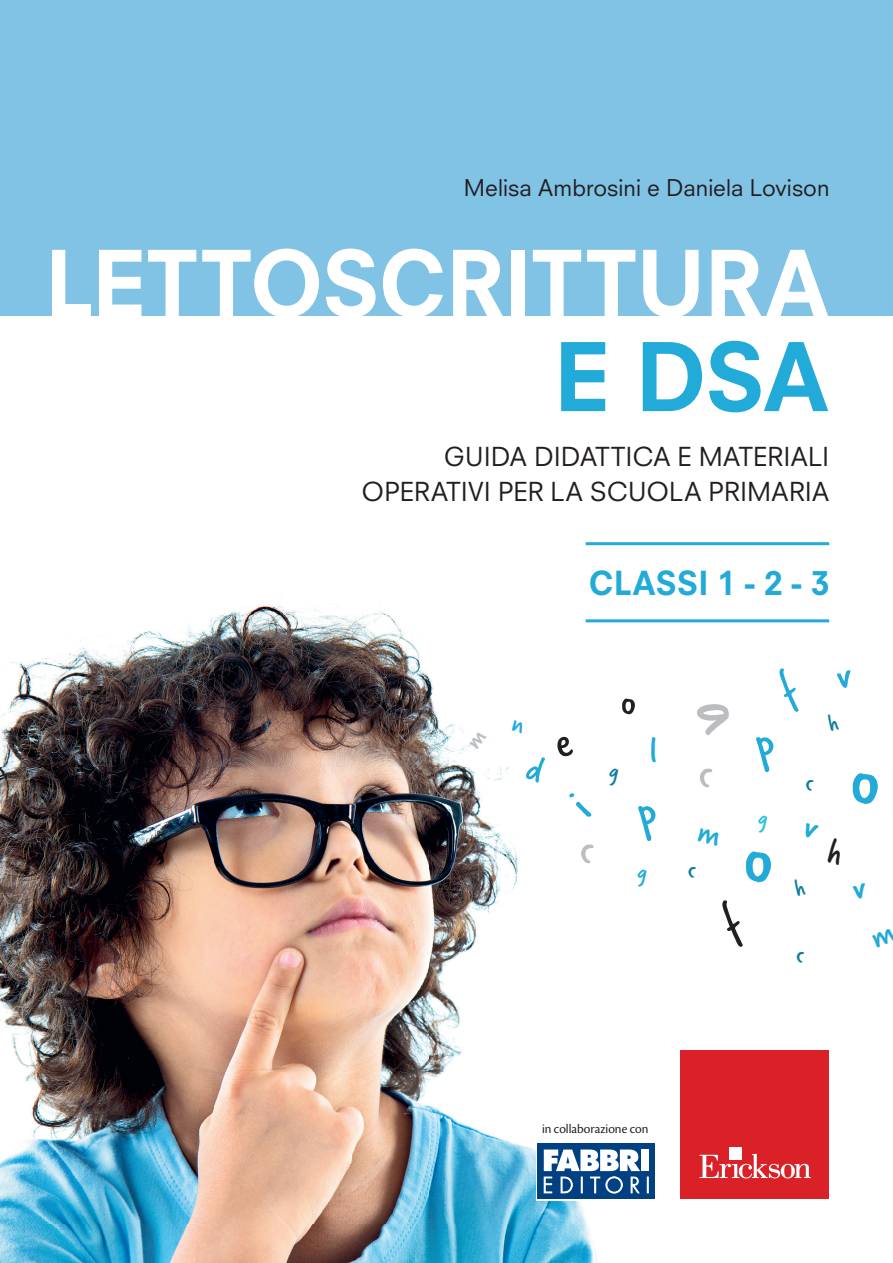
<style>
.page{position:relative;width:893px;height:1263px;background:#fff}
.page>*{position:absolute;margin:0;border:0;box-sizing:border-box;transform-origin:0 0}
.t1{font:800 91.8px "Neuzeit SLT Std";color:#22aad9}
.t2{font:800 88.5px "Neuzeit SLT Std";letter-spacing:-.02em;color:#fff}
.t3{font:800 32.25px "Neuzeit SLT Std";letter-spacing:-.005em;color:#22aad9}
.t4{font:25.5px/35.5px "Neuzeit SLT Std";letter-spacing:.005em;color:#231f20;text-align:right}
.t5{font:22.5px "Neuzeit SLT Std";color:#231f20}
.t6{font:13.5px "Cronos Pro Disp";color:#231f20}
</style>
<div class="page">
<img style="left:0;top:542px;width:830px;height:721px">
<div style="left:0;top:0;width:893px;height:316px;background:#81c3e5"></div>
<hr style="left:586px;top:542px;width:243px;height:3px;background:#22aad9">
<hr style="left:586px;top:619px;width:243px;height:3px;background:#22aad9">
<div style="left:680px;top:1050px;width:149px;height:149px;background:#da2128"></div>
<svg style="left:699px;top:1154px;width:112px;height:24px"></svg>
<div style="left:730px;top:1148px;width:12px;height:12px;background:#fff"></div>
<div style="left:536px;top:1142px;width:120px;height:58px;background:#014081"></div>
<div style="left:641px;top:1149px;width:8px;height:22px;background:#fff"></div>
<svg style="left:544px;top:1149px;width:96px;height:44px"></svg>
<svg style="left:647px;top:1177px;width:1px;height:16px"></svg>
<svg style="left:620px;top:697px;width:17px;height:18px"></svg>
<svg style="left:742px;top:848px;width:33px;height:37px"></svg>
<svg style="left:756px;top:734px;width:24px;height:39px"></svg>
<svg style="left:638px;top:803px;width:24px;height:38px"></svg>
<svg style="left:555px;top:735px;width:19px;height:23px"></svg>
<svg style="left:693px;top:696px;width:41px;height:40px"></svg>
<svg style="left:525px;top:754px;width:23px;height:29px"></svg>
<svg style="left:469px;top:730px;width:18px;height:19px"></svg>
<svg style="left:607px;top:767px;width:12px;height:19px"></svg>
<svg style="left:756px;top:814px;width:12px;height:19px"></svg>
<svg style="left:635px;top:868px;width:12px;height:19px"></svg>
<svg style="left:803px;top:822px;width:16px;height:18px"></svg>
<svg style="left:651px;top:737px;width:5px;height:25px"></svg>
<svg style="left:568px;top:792px;width:24px;height:27px"></svg>
<svg style="left:827px;top:837px;width:3px;height:28px"></svg>
<svg style="left:828px;top:713px;width:2px;height:18px"></svg>
<svg style="left:794px;top:878px;width:12px;height:18px"></svg>
<svg style="left:698px;top:767px;width:15px;height:21px"></svg>
<svg style="left:579px;top:842px;width:16px;height:22px"></svg>
<svg style="left:805px;top:779px;width:9px;height:12px"></svg>
<svg style="left:687px;top:866px;width:9px;height:12px"></svg>
<svg style="left:796px;top:951px;width:9px;height:12px"></svg>
<svg style="left:697px;top:827px;width:24px;height:19px"></svg>
<svg style="left:512px;top:721px;width:13px;height:13px"></svg>
<svg style="left:774px;top:666px;width:30px;height:48px"></svg>
<svg style="left:716px;top:898px;width:32px;height:51px"></svg>
<p class="t5" style="left:464px;top:174px;width:367px">Melisa Ambrosini e Daniela Lovison</p>
<h2 class="t2" style="left:45px;top:230px;width:786px">LETTOSCRITTURA</h2>
<h1 class="t1" style="left:553px;top:321px;width:277px">E DSA</h1>
<p class="t4" style="left:362px;top:438px;width:469px">GUIDA DIDATTICA E MATERIALI<br>OPERATIVI PER LA SCUOLA PRIMARIA</p>
<p class="t3" style="left:589px;top:563px;width:242px">CLASSI 1 - 2 - 3</p>
<p class="t6" style="left:542px;top:1121px;width:108px">in collaborazione con</p>
</div>
